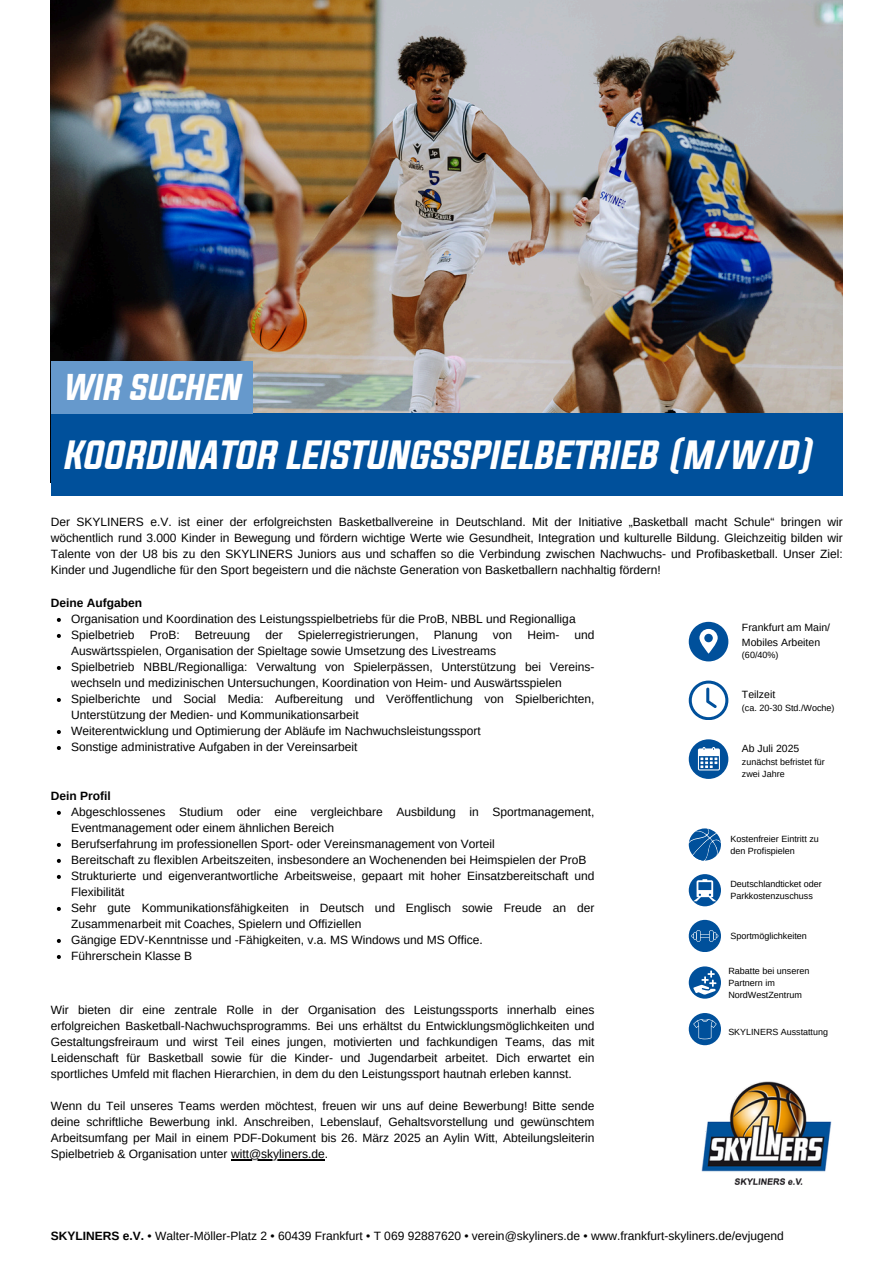
<style>
.page{position:relative;width:894px;height:1264px;background:#fff}
.page>*{position:absolute;margin:0;border:0;box-sizing:border-box;transform-origin:0 0}
.t1{font:italic 34.5px "Evogria";color:#fff}
.t2{font:italic 31.5px "Evogria";color:#fff}
.t3{font:12px/16px "Arimo";color:#000}
.t4{font:700 12px "Arimo";color:#000}
.t5{font:10.5px/14.2px "Arimo";color:#000}
.t6{font:10.35px "Arimo";color:#000}
.t7{font:9px/12px "Arimo";color:#000}
.t8{font:8.85px "Arimo";color:#000}
.s1{font-weight:700}
</style>
<div class="page">
<img style="left:51px;top:0;width:791px;height:413px">
<div style="left:51px;top:413px;width:791px;height:83px;background:#00509b"></div>
<div style="left:51px;top:361px;width:201px;height:52px;background:#69c"></div>
<svg style="left:688px;top:622px;width:40px;height:39px"></svg>
<svg style="left:688px;top:680px;width:40px;height:40px"></svg>
<svg style="left:688px;top:739px;width:40px;height:39px"></svg>
<svg style="left:688px;top:828px;width:32px;height:32px"></svg>
<svg style="left:688px;top:874px;width:32px;height:32px"></svg>
<svg style="left:693px;top:879px;width:23px;height:22px"></svg>
<div style="left:688px;top:919px;width:32px;height:33px;background:#00509b;border-radius:50%"></div>
<svg style="left:691px;top:930px;width:27px;height:11px"></svg>
<svg style="left:688px;top:966px;width:32px;height:32px"></svg>
<svg style="left:693px;top:970px;width:23px;height:24px"></svg>
<div style="left:688px;top:1013px;width:32px;height:32px;background:#00509b;border-radius:50%"></div>
<svg style="left:693px;top:1018px;width:23px;height:21px"></svg>
<img style="left:701px;top:1081px;width:130px;height:103px">
<svg style="left:57px;top:618px;width:4px;height:4px"></svg>
<svg style="left:57px;top:634px;width:4px;height:4px"></svg>
<svg style="left:57px;top:666px;width:4px;height:4px"></svg>
<svg style="left:57px;top:698px;width:4px;height:4px"></svg>
<svg style="left:57px;top:730px;width:4px;height:4px"></svg>
<svg style="left:57px;top:746px;width:4px;height:4px"></svg>
<svg style="left:57px;top:810px;width:4px;height:4px"></svg>
<svg style="left:57px;top:842px;width:4px;height:4px"></svg>
<svg style="left:57px;top:858px;width:4px;height:4px"></svg>
<svg style="left:57px;top:874px;width:4px;height:4px"></svg>
<svg style="left:57px;top:907px;width:4px;height:3px"></svg>
<svg style="left:57px;top:939px;width:4px;height:3px"></svg>
<svg style="left:57px;top:955px;width:4px;height:3px"></svg>
<hr style="left:231px;top:1159px;width:93px;height:1px;background:#000">
<p class="t2" style="left:63px;top:367px;width:179px">WIR SUCHEN</p>
<p class="t1" style="left:63px;top:432px;width:752px">KOORDINATOR LEISTUNGSSPIELBETRIEB (M/W/D)</p>
<h1 class="t3" style="left:51px;top:514px;width:793px;text-align:justify">Der SKYLINERS e.V. ist einer der erfolgreichsten Basketballvereine in Deutschland. Mit der Initiative „Basketball macht Schule“ bringen wir wöchentlich rund 3.000 Kinder in Bewegung und fördern wichtige Werte wie Gesundheit, Integration und kulturelle Bildung. Gleichzeitig bilden wir Talente von der U8 bis zu den SKYLINERS Juniors aus und schaffen so die Verbindung zwischen Nachwuchs- und Profibasketball. Unser Ziel:<br>Kinder und Jugendliche für den Sport begeistern und die nächste Generation von Basketballern nachhaltig fördern!</h1>
<h1 class="t4" style="left:51px;top:596px;width:93px">Deine Aufgaben</h1>
<h3 class="t3" style="left:71px;top:610px;width:505px">Organisation und Koordination des Leistungsspielbetriebs für die ProB, NBBL und Regionalliga</h3>
<h2 class="t3" style="left:71px;top:626px;width:65px">Spielbetrieb</h2>
<h2 class="t3" style="left:150px;top:626px;width:31px">ProB:</h2>
<h2 class="t3" style="left:195px;top:626px;width:57px">Betreuung</h2>
<h2 class="t3" style="left:265px;top:626px;width:19px">der</h2>
<h2 class="t3" style="left:298px;top:626px;width:122px">Spielerregistrierungen,</h2>
<h2 class="t3" style="left:433px;top:626px;width:46px">Planung</h2>
<h2 class="t3" style="left:493px;top:626px;width:21px">von</h2>
<h2 class="t3" style="left:527px;top:626px;width:33px">Heim-</h2>
<h2 class="t3" style="left:574px;top:626px;width:22px">und</h2>
<h2 class="t3" style="left:71px;top:642px;width:426px">Auswärtsspielen, Organisation der Spieltage sowie Umsetzung des Livestreams</h2>
<p class="t3" style="left:71px;top:658px;width:524px">Spielbetrieb NBBL/Regionalliga: Verwaltung von Spielerpässen, Unterstützung bei Vereins&shy;wechseln und medizinischen Untersuchungen, Koordination von Heim- und Auswärtsspielen</p>
<p class="t3" style="left:71px;top:690px;width:524px">Spielberichte und Social Media: Aufbereitung und Veröffentlichung von Spielberichten,<br>Unterstützung der Medien- und Kommunikationsarbeit</p>
<p class="t3" style="left:71px;top:722px;width:411px">Weiterentwicklung und Optimierung der Abläufe im Nachwuchsleistungssport</p>
<p class="t3" style="left:71px;top:738px;width:287px">Sonstige administrative Aufgaben in der Vereinsarbeit</p>
<p class="t4" style="left:51px;top:789px;width:61px">Dein Profil</p>
<p class="t3" style="left:71px;top:803px;width:524px">Abgeschlossenes Studium oder eine vergleichbare Ausbildung in Sportmanagement,<br>Eventmanagement oder einem ähnlichen Bereich</p>
<h2 class="t3" style="left:71px;top:835px;width:425px">Berufserfahrung im professionellen Sport- oder Vereinsmanagement von Vorteil</h2>
<p class="t3" style="left:71px;top:851px;width:516px">Bereitschaft zu flexiblen Arbeitszeiten, insbesondere an Wochenenden bei Heimspielen der ProB</p>
<p class="t3" style="left:71px;top:867px;width:524px">Strukturierte und eigenverantwortliche Arbeitsweise, gepaart mit hoher Einsatzbereitschaft und<br>Flexibilität</p>
<p class="t3" style="left:71px;top:899px;width:524px">Sehr gute Kommunikationsfähigkeiten in Deutsch und Englisch sowie Freude an der<br>Zusammenarbeit mit Coaches, Spielern und Offiziellen</p>
<p class="t3" style="left:71px;top:931px;width:413px">Gängige EDV-Kenntnisse und -Fähigkeiten, v.a. MS Windows und MS Office.</p>
<p class="t3" style="left:71px;top:947px;width:122px">Führerschein Klasse B</p>
<p class="t5" style="left:741px;top:620px;width:90px">Frankfurt am Main/<br>Mobiles Arbeiten</p>
<p class="t7" style="left:741px;top:649px;width:38px">(60/40%)</p>
<p class="t5" style="left:741px;top:687px;width:35px">Teilzeit</p>
<h3 class="t7" style="left:741px;top:701px;width:94px">(ca. 20-30 Std./Woche)</h3>
<h3 class="t6" style="left:741px;top:743px;width:59px">Ab Juli 2025</h3>
<p class="t8" style="left:741px;top:757px;width:84px">zunächst befristet für</p>
<p class="t8" style="left:741px;top:769px;width:44px">zwei Jahre</p>
<p class="t7" style="left:730px;top:832px;width:90px">Kostenfreier Eintritt zu den Profispielen</p>
<p class="t7" style="left:730px;top:878px;width:93px">Deutschlandticket oder<br>Parkkostenzuschuss</p>
<p class="t7" style="left:730px;top:929px;width:78px">Sportmöglichkeiten</p>
<p class="t7" style="left:728px;top:964px;width:83px">Rabatte bei unseren<br>Partnern im<br>NordWestZentrum</p>
<p class="t8" style="left:728px;top:1026px;width:101px">SKYLINERS Ausstattung</p>
<p class="t3" style="left:51px;top:1001px;width:545px;text-align:justify">Wir bieten dir eine zentrale Rolle in der Organisation des Leistungssports innerhalb eines erfolgreichen Basketball-Nachwuchsprogramms. Bei uns erhältst du Entwicklungsmöglichkeiten und Gestaltungsfreiraum und wirst Teil eines jungen, motivierten und fachkundigen Teams, das mit Leidenschaft für Basketball sowie für die Kinder- und Jugendarbeit arbeitet. Dich erwartet ein sportliches Umfeld mit flachen Hierarchien, in dem du den Leistungssport hautnah erleben kannst.</p>
<h4 class="t3" style="left:51px;top:1097px;width:545px;text-align:justify">Wenn du Teil unseres Teams werden möchtest, freuen wir uns auf deine Bewerbung! Bitte sende deine schriftliche Bewerbung inkl. Anschreiben, Lebenslauf, Gehaltsvorstellung und gewünschtem Arbeitsumfang per Mail in einem PDF-Dokument bis 26. März 2025 an Aylin Witt, Abteilungsleiterin Spielbetrieb &amp; Organisation unter witt@skyliners.de.</h4>
<p class="t3" style="left:51px;top:1227px;width:734px"><span class="s1">SKYLINERS e.V.</span> • Walter-Möller-Platz 2 • 60439 Frankfurt • T 069 92887620 • verein@skyliners.de • www.frankfurt-skyliners.de/evjugend</p>
</div>
